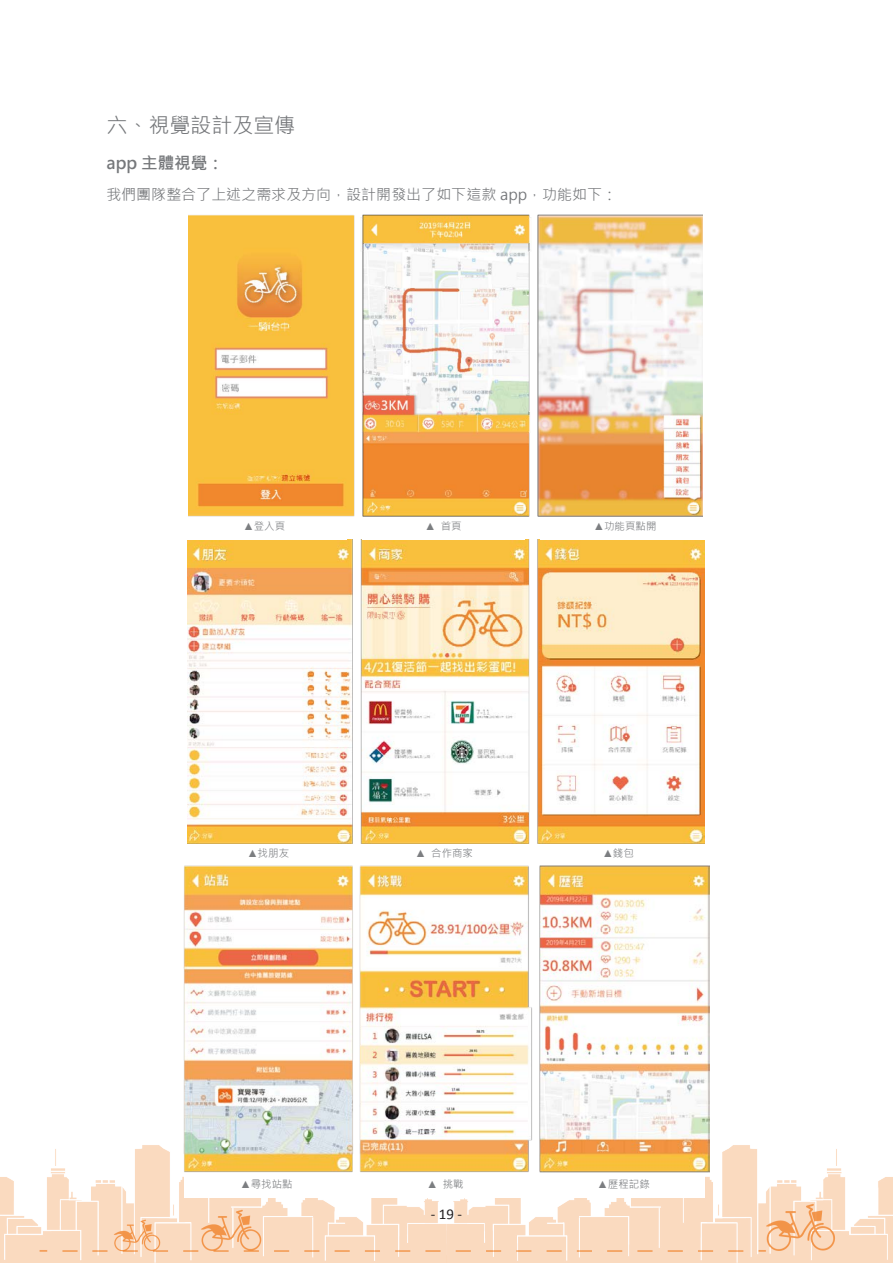
<style>
.page{position:relative;width:893px;height:1263px;background:#fff}
.page>*{position:absolute;margin:0;border:0;box-sizing:border-box;transform-origin:0 0}
.t1{font:21px "Microsoft Jheng Hei";letter-spacing:-.005em;color:#76787b}
.t2{font:700 16.5px "Microsoft Jheng Hei";color:#76787b}
.t3{font:15px "Microsoft Jheng Hei";color:#76787b}
.t4{font:15px "Calibri";color:#231f20}
.t5{font:10.5px "Microsoft Jheng Hei";color:#7c7e81}
.s1{color:#7c7e81}
</style>
<div class="page">
<img style="left:0;top:214px;width:893px;height:1049px">
<div style="left:187px;top:833px;width:162px;height:33px;background:#fff"></div>
<img style="left:188px;top:843px;width:161px;height:1px">
<div style="left:363px;top:833px;width:163px;height:33px;background:#fff"></div>
<img style="left:364px;top:843px;width:161px;height:1px">
<div style="left:537px;top:833px;width:163px;height:33px;background:#fff"></div>
<img style="left:538px;top:843px;width:161px;height:1px">
<img style="left:187px;top:539px;width:517px;height:304px">
<div style="left:182px;top:507px;width:165px;height:33px;background:#fff"></div>
<div style="left:362px;top:507px;width:163px;height:33px;background:#fff"></div>
<div style="left:541px;top:507px;width:169px;height:33px;background:#fff"></div>
<img style="left:189px;top:214px;width:513px;height:303px">
<div style="left:184px;top:1164px;width:165px;height:34px;background:#fff"></div>
<div style="left:364px;top:1164px;width:163px;height:34px;background:#fff"></div>
<div style="left:543px;top:1164px;width:162px;height:34px;background:#fff"></div>
<img style="left:182px;top:864px;width:527px;height:308px">
<p class="t1" style="left:106px;top:113px;width:190px">六<span class="s1">、</span>視覺設計及宣傳</p>
<p class="t2" style="left:106px;top:153px;width:119px">app 主體視覺：</p>
<p class="t3" style="left:106px;top:185px;width:512px">我們團隊整合了上述之需求及方向，設計開發出了如下這款 app，功能如下：</p>
<p class="t5" style="left:244px;top:519px;width:43px">▲登入頁</p>
<p class="t5" style="left:425px;top:519px;width:38px">▲ 首頁</p>
<p class="t5" style="left:594px;top:519px;width:64px">▲功能頁點開</p>
<p class="t5" style="left:247px;top:846px;width:43px">▲找朋友</p>
<p class="t5" style="left:416px;top:846px;width:59px">▲ 合作商家</p>
<p class="t5" style="left:603px;top:846px;width:33px">▲錢包</p>
<p class="t5" style="left:240px;top:1177px;width:54px">▲尋找站點</p>
<p class="t5" style="left:427px;top:1177px;width:38px">▲ 挑戰</p>
<p class="t5" style="left:598px;top:1177px;width:54px">▲歷程記錄</p>
<p class="t4" style="left:431px;top:1204px;width:33px">- 19 -</p>
</div>
